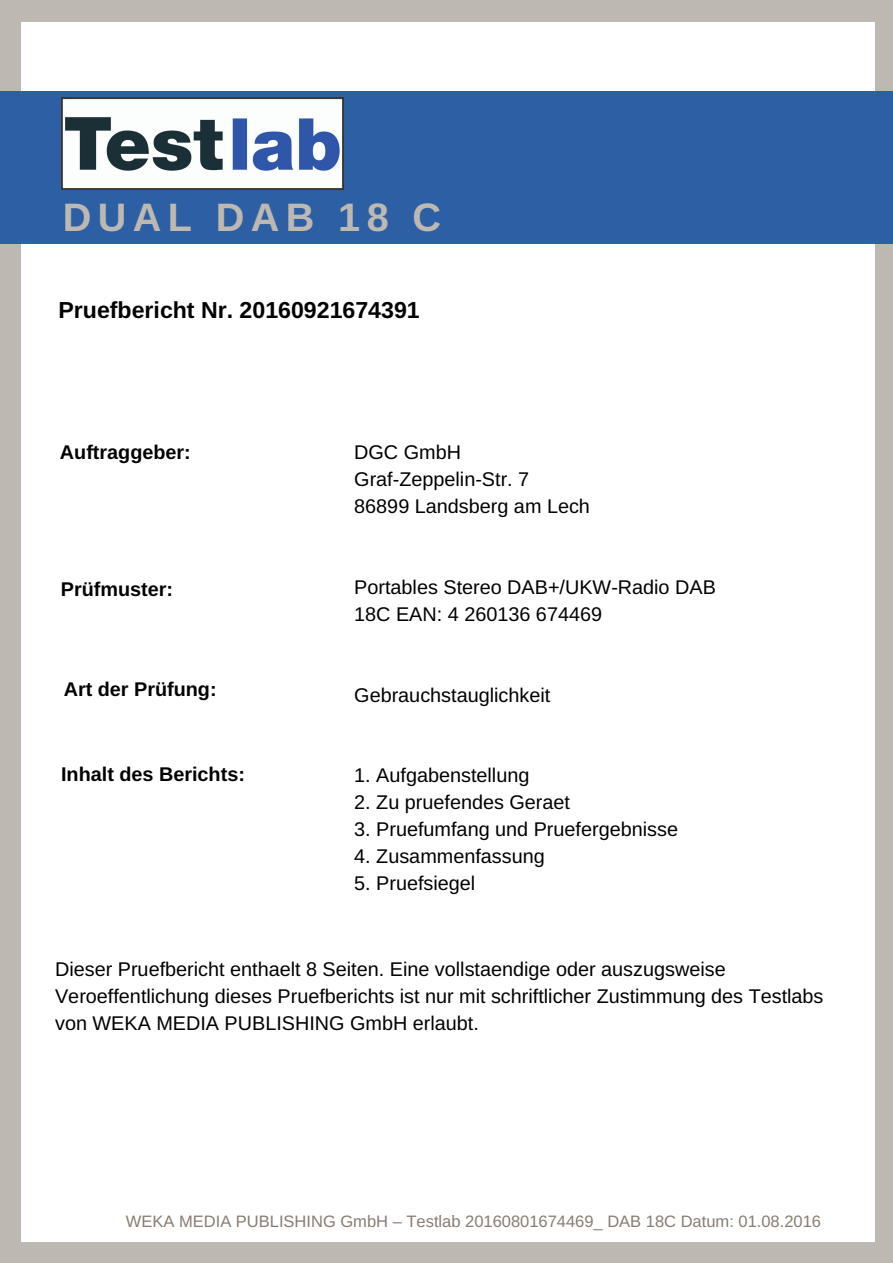
<style>
.page{position:relative;width:893px;height:1263px;background:#fff}
.page>*{position:absolute;margin:0;border:0;box-sizing:border-box;transform-origin:0 0}
.t1{font:700 39.6px "Arimo";letter-spacing:.16em;color:#bdb8b1}
.t2{font:700 23.1px "Arimo";color:#000}
.t3{font:19.8px/27px "Arimo";color:#000}
.t4{font:700 19.8px "Arimo";color:#000}
.t5{font:16.5px "Arimo";color:#867d71}
</style>
<div class="page">
<div style="left:875px;top:1242px;width:17px;height:20px;background:#bdb8b1"></div>
<div style="left:0;top:20px;width:20px;height:1224px;background:#bdb8b1"></div>
<div style="left:0;top:1242px;width:20px;height:20px;background:#bdb8b1"></div>
<div style="left:875px;top:20px;width:17px;height:1224px;background:#bdb8b1"></div>
<div style="left:19px;top:1242px;width:857px;height:20px;background:#bdb8b1"></div>
<div style="left:875px;top:0;width:17px;height:21px;background:#bdb8b1"></div>
<div style="left:0;top:0;width:20px;height:21px;background:#bdb8b1"></div>
<div style="left:19px;top:0;width:857px;height:21px;background:#bdb8b1"></div>
<div style="left:0;top:91px;width:892px;height:153px;background:#2d5fa4"></div>
<img style="left:62px;top:98px;width:281px;height:92px">
<h1 class="t1" style="left:63px;top:195px;width:379px">DUAL DAB 18 C</h1>
<p class="t2" style="left:58px;top:297px;width:363px">Pruefbericht Nr. 20160921674391</p>
<p class="t4" style="left:60px;top:441px;width:132px">Auftraggeber:</p>
<p class="t3" style="left:354px;top:438px;width:237px">DGC GmbH<br>Graf-Zeppelin-Str. 7<br>86899 Landsberg am Lech</p>
<p class="t4" style="left:61px;top:578px;width:114px">Prüfmuster:</p>
<p class="t3" style="left:354px;top:573px;width:363px">Portables Stereo DAB+/UKW-Radio DAB<br>18C EAN: 4 260136 674469</p>
<p class="t4" style="left:64px;top:678px;width:154px">Art der Prüfung:</p>
<p class="t3" style="left:354px;top:681px;width:197px">Gebrauchstauglichkeit</p>
<p class="t4" style="left:61px;top:763px;width:185px">Inhalt des Berichts:</p>
<p class="t3" style="left:354px;top:762px;width:177px">1. Aufgabenstellung</p>
<p class="t3" style="left:354px;top:789px;width:217px">2. Zu pruefendes Geraet</p>
<p class="t3" style="left:354px;top:816px;width:325px">3. Pruefumfang und Pruefergebnisse</p>
<p class="t3" style="left:354px;top:843px;width:192px">4. Zusammenfassung</p>
<p class="t3" style="left:354px;top:870px;width:123px">5. Pruefsiegel</p>
<p class="t3" style="left:55px;top:955px;width:770px">Dieser Pruefbericht enthaelt 8 Seiten. Eine vollstaendige oder auszugsweise<br>Veroeffentlichung dieses Pruefberichts ist nur mit schriftlicher Zustimmung des Testlabs von WEKA MEDIA PUBLISHING GmbH erlaubt.</p>
<p class="t5" style="left:126px;top:1211px;width:696px">WEKA MEDIA PUBLISHING GmbH – Testlab 20160801674469_ DAB 18C Datum: 01.08.2016</p>
</div>
